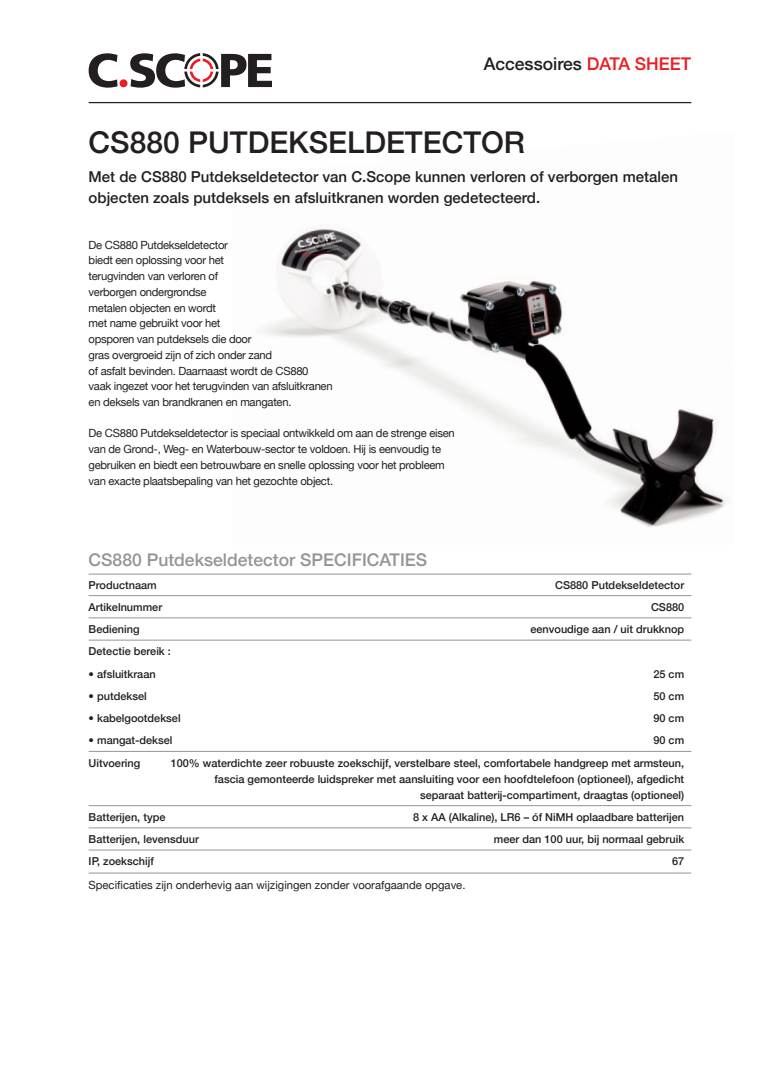
<style>
.page{position:relative;width:780px;height:1088px;background:#fff}
.page>*{position:absolute;margin:0;border:0;box-sizing:border-box;transform-origin:0 0}
.t1{font:500 30px "Helvetica Neue";color:#231f20}
.t2{font:500 17.5px "Helvetica Neue";color:#939598}
.t3{font:500 17.5px "Helvetica Neue";color:#231f20}
.t4{font:500 15px/21.5px "Helvetica Neue";color:#231f20}
.t5{font:11.25px/15.8px "Helvetica Neue";letter-spacing:-.025em;color:#231f20}
.t6{font:11.25px "Helvetica Neue";color:#231f20}
.t7{font:500 11px/16px "Helvetica Neue";color:#231f20;text-align:right}
.s1{color:#ee1d23}
</style>
<div class="page">
<img style="left:261px;top:228px;width:465px;height:299px">
<svg style="left:89px;top:53px;width:28px;height:35px"></svg>
<svg style="left:130px;top:53px;width:142px;height:35px"></svg>
<div style="left:119px;top:79px;width:8px;height:8px;background:#ee1d23;border-radius:50%"></div>
<hr style="left:89px;top:102px;width:602px;height:1px;background:#231f20">
<hr style="left:89px;top:573px;width:602px;height:1px;background:#939598">
<hr style="left:89px;top:595px;width:602px;height:1px;background:#939598">
<hr style="left:89px;top:617px;width:602px;height:1px;background:#939598">
<hr style="left:89px;top:640px;width:602px;height:1px;background:#939598">
<hr style="left:89px;top:751px;width:602px;height:1px;background:#939598">
<hr style="left:89px;top:805px;width:602px;height:1px;background:#939598">
<hr style="left:89px;top:827px;width:602px;height:1px;background:#939598">
<hr style="left:89px;top:849px;width:602px;height:1px;background:#939598">
<hr style="left:89px;top:872px;width:602px;height:1px;background:#939598">
<h2 class="t3" style="left:483px;top:53px;width:209px">Accessoires <span class="s1">DATA SHEET</span></h2>
<h1 class="t1" style="left:89px;top:124px;width:438px">CS880 PUTDEKSELDETECTOR</h1>
<h3 class="t4" style="left:89px;top:165px;width:591px">Met de CS880 Putdekseldetector van C.Scope kunnen verloren of verborgen metalen objecten zoals putdeksels en afsluitkranen worden gedetecteerd.</h3>
<p class="t5" style="left:89px;top:237px;width:245px">De CS880 Putdekseldetector<br>biedt een oplossing voor het<br>terugvinden van verloren of<br>verborgen ondergrondse<br>metalen objecten en wordt<br>met name gebruikt voor het<br>opsporen van putdeksels die door<br>gras overgroeid zijn of zich onder zand<br>of asfalt bevinden. Daarnaast wordt de CS880 vaak ingezet voor het terugvinden van afsluitkranen en deksels van brandkranen en mangaten.</p>
<p class="t5" style="left:89px;top:425px;width:367px">De CS880 Putdekseldetector is speciaal ontwikkeld om aan de strenge eisen van de Grond-, Weg- en Waterbouw-sector te voldoen. Hij is eenvoudig te gebruiken en biedt een betrouwbare en snelle oplossing voor het probleem van exacte plaatsbepaling van het gezochte object.</p>
<h2 class="t2" style="left:89px;top:549px;width:340px">CS880 Putdekseldetector SPECIFICATIES</h2>
<p class="t7" style="left:89px;top:576px;width:70px">Productnaam</p>
<p class="t7" style="left:555px;top:576px;width:131px">CS880 Putdekseldetector</p>
<p class="t7" style="left:89px;top:599px;width:75px">Artikelnummer</p>
<p class="t7" style="left:651px;top:599px;width:35px">CS880</p>
<p class="t7" style="left:89px;top:621px;width:52px">Bediening</p>
<p class="t7" style="left:530px;top:621px;width:155px">eenvoudige aan / uit drukknop</p>
<p class="t7" style="left:89px;top:643px;width:84px">Detectie bereik :</p>
<p class="t7" style="left:89px;top:665px;width:69px">• afsluitkraan</p>
<p class="t7" style="left:653px;top:665px;width:32px">25 cm</p>
<p class="t7" style="left:89px;top:688px;width:60px">• putdeksel</p>
<p class="t7" style="left:653px;top:688px;width:32px">50 cm</p>
<p class="t7" style="left:89px;top:710px;width:93px">• kabelgootdeksel</p>
<p class="t7" style="left:653px;top:710px;width:32px">90 cm</p>
<p class="t7" style="left:89px;top:732px;width:85px">• mangat-deksel</p>
<p class="t7" style="left:653px;top:732px;width:32px">90 cm</p>
<p class="t7" style="left:89px;top:754px;width:53px">Uitvoering</p>
<p class="t7" style="left:171px;top:754px;width:515px">100% waterdichte zeer robuuste zoekschijf, verstelbare steel, comfortabele handgreep met armsteun, fascia gemonteerde luidspreker met aansluiting voor een hoofdtelefoon (optioneel), afgedicht separaat batterij-compartiment, draagtas (optioneel)</p>
<p class="t7" style="left:89px;top:809px;width:78px">Batterijen, type</p>
<p class="t7" style="left:413px;top:809px;width:272px">8 x AA (Alkaline), LR6 – óf NiMH oplaadbare batterijen</p>
<p class="t7" style="left:89px;top:831px;width:112px">Batterijen, levensduur</p>
<p class="t7" style="left:494px;top:831px;width:192px">meer dan 100 uur, bij normaal gebruik</p>
<p class="t7" style="left:89px;top:853px;width:67px">IP, zoekschijf</p>
<p class="t7" style="left:672px;top:853px;width:14px">67</p>
<p class="t6" style="left:89px;top:878px;width:378px">Specificaties zijn onderhevig aan wijzigingen zonder voorafgaande opgave.</p>
</div>
